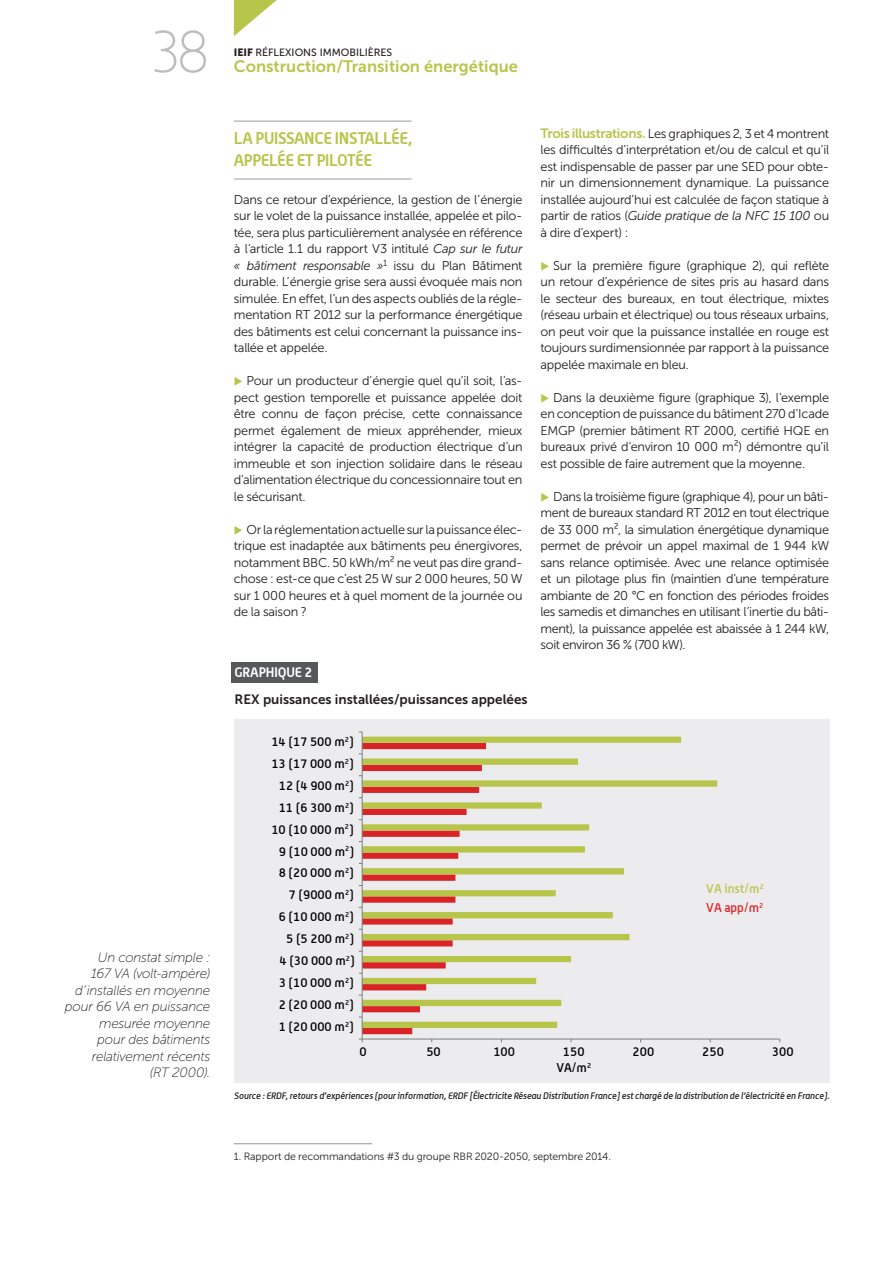
<style>
.page{position:relative;width:893px;height:1263px;background:#fff}
.page>*{position:absolute;margin:0;border:0;box-sizing:border-box;transform-origin:0 0}
.t1{font:100 60px "Alwyn";color:#bcbdc0}
.Titre_1{font:700 16.5px/22.5px "Alwyn";letter-spacing:-.025em;color:#b7c54b}
.t2{font:16.5px "Museo Sans 700";color:#b7c54b}
.t3{font:italic 13.5px/16.5px "Museo Sans 100";letter-spacing:-.02em;color:#231f20;text-align:right}
.t4{font:13.5px "Museo Sans 700";color:#231f20}
.t5{font:700 13.5px "Alwyn";letter-spacing:-.01em;color:#fff}
.paragraphe_puce{font:12.75px/16.5px "Museo Sans 300";letter-spacing:-.02em;color:#231f20;text-align:justify}
.Texte_courant{font:12.75px/16.5px "Museo Sans 300";letter-spacing:-.02em;color:#231f20;text-align:justify}
.t6{font:500 12.45px "Alwyn";color:#000001}
.t7{font:500 12.45px/19px "Alwyn";color:#b7c54b}
.t8{font:10.5px "Museo Sans 300";letter-spacing:-.01em;color:#231f20}
.t9{font:10.5px "Museo Sans 500";color:#231f20}
.t10{font:italic 500 9.15px "Alwyn";letter-spacing:-.01em;color:#231f20}
.s1{font-family:"Museo Sans 900"}
.s2{font-style:italic}
.s3{color:#b7c54b}
.s4{font-family:"Museo Sans 700";font-size:13.5px;color:#b7c54b}
.s5{color:#da2326}
</style>
<div class="page">
<svg style="left:234px;top:0;width:43px;height:36px"></svg>
<hr style="left:234px;top:120px;width:178px;height:2px;background:#bcbdc0">
<hr style="left:234px;top:178px;width:178px;height:2px;background:#bcbdc0">
<div style="left:231px;top:662px;width:86px;height:21px;background:#57585a"></div>
<div style="left:234px;top:719px;width:595px;height:364px;background:#ececee"></div>
<svg style="left:363px;top:737px;width:354px;height:291px"></svg>
<hr style="left:362px;top:1039px;width:418px;height:1px;background:#7b7e7f">
<hr style="left:362px;top:732px;width:1px;height:307px;background:#7b7e7f">
<svg style="left:359px;top:743px;width:127px;height:299px"></svg>
<hr style="left:234px;top:1143px;width:138px;height:1px;background:#939598">
<h1 class="t1" style="left:147px;top:18px;width:65px">38</h1>
<p class="t3" style="left:65px;top:949px;width:147px">Un constat simple :<br>167 VA (volt-ampère) d’installés en moyenne pour 66 VA en puissance mesurée moyenne<br>pour des bâtiments relativement récents<br>(RT 2000).</p>
<p class="t9" style="left:234px;top:46px;width:160px"><span class="s1">IEIF</span> RÉFLEXIONS IMMOBILIÈRES</p>
<p class="t2" style="left:234px;top:57px;width:286px">Construction/Transition énergétique</p>
<p class="Titre_1" style="left:234px;top:126px;width:180px">LA PUISSANCE INSTALLÉE,<br>APPELÉE ET PILOTÉE</p>
<p class="Texte_courant" style="left:234px;top:191px;width:290px">Dans ce retour d’expérience, la gestion de l’énergie sur le volet de la puissance installée, appelée et pilo&shy;tée, sera plus particulièrement analysée en référence à l’article 1.1 du rapport V3 intitulé <span class="s2">Cap sur le futur « bâtiment responsable »</span><sup>1</sup> issu du Plan Bâtiment durable. L’énergie grise sera aussi évoquée mais non simulée. En effet, l’un des aspects oubliés de la régle&shy;mentation RT 2012 sur la performance énergétique des bâtiments est celui concernant la puissance ins&shy;tallée et appelée.</p>
<p class="paragraphe_puce" style="left:234px;top:373px;width:290px"><span class="s3">◆</span> Pour un producteur d’énergie quel qu’il soit, l’as&shy;pect gestion temporelle et puissance appelée doit être connu de façon précise, cette connaissance permet également de mieux appréhender, mieux intégrer la capacité de production électrique d’un immeuble et son injection solidaire dans le réseau d’alimentation électrique du concessionnaire tout en le sécurisant.</p>
<p class="paragraphe_puce" style="left:234px;top:521px;width:290px"><span class="s3">◆</span> Or la réglementation actuelle sur la puissance élec&shy;trique est inadaptée aux bâtiments peu énergivores, notamment BBC. 50 kWh/m² ne veut pas dire grand&shy;chose : est-ce que c’est 25 W sur 2 000 heures, 50 W sur 1 000 heures et à quel moment de la journée ou de la saison ?</p>
<p class="t5" style="left:235px;top:664px;width:79px">GRAPHIQUE 2</p>
<p class="t4" style="left:235px;top:692px;width:295px">REX puissances installées/puissances appelées</p>
<p class="t6" style="left:271px;top:734px;width:84px">14 (17 500 m<sup>2</sup>)</p>
<p class="t6" style="left:271px;top:756px;width:84px">13 (17 000 m<sup>2</sup>)</p>
<p class="t6" style="left:279px;top:778px;width:77px">12 (4 900 m<sup>2</sup>)</p>
<p class="t6" style="left:279px;top:800px;width:77px">11 (6 300 m<sup>2</sup>)</p>
<p class="t6" style="left:271px;top:822px;width:84px">10 (10 000 m<sup>2</sup>)</p>
<p class="t6" style="left:279px;top:843px;width:77px">9 (10 000 m<sup>2</sup>)</p>
<p class="t6" style="left:279px;top:865px;width:77px">8 (20 000 m<sup>2</sup>)</p>
<p class="t6" style="left:289px;top:887px;width:67px">7 (9000 m<sup>2</sup>)</p>
<p class="t6" style="left:279px;top:909px;width:77px">6 (10 000 m<sup>2</sup>)</p>
<p class="t6" style="left:286px;top:931px;width:69px">5 (5 200 m<sup>2</sup>)</p>
<p class="t6" style="left:280px;top:953px;width:77px">4 (30 000 m<sup>2</sup>)</p>
<p class="t6" style="left:279px;top:975px;width:77px">3 (10 000 m<sup>2</sup>)</p>
<p class="t6" style="left:279px;top:997px;width:77px">2 (20 000 m<sup>2</sup>)</p>
<p class="t6" style="left:279px;top:1019px;width:77px">1 (20 000 m<sup>2</sup>)</p>
<p class="Texte_courant" style="left:540px;top:125px;width:290px"><span class="s4">Trois illustrations.</span> Les graphiques 2, 3 et 4 montrent les difficultés d’interprétation et/ou de calcul et qu’il est indispensable de passer par une SED pour obte&shy;nir un dimensionnement dynamique. La puissance installée aujourd’hui est calculée de façon statique à partir de ratios (<span class="s2">Guide pratique de la NFC 15 100</span> ou à dire d’expert) :</p>
<p class="paragraphe_puce" style="left:540px;top:257px;width:290px"><span class="s3">◆</span> Sur la première figure (graphique 2), qui reflète un retour d’expérience de sites pris au hasard dans le secteur des bureaux, en tout électrique, mixtes (réseau urbain et électrique) ou tous réseaux urbains, on peut voir que la puissance installée en rouge est toujours surdimensionnée par rapport à la puissance appelée maximale en bleu.</p>
<p class="paragraphe_puce" style="left:540px;top:389px;width:290px"><span class="s3">◆</span> Dans la deuxième figure (graphique 3), l’exemple en conception de puissance du bâtiment 270 d’Icade EMGP (premier bâtiment RT 2000, certifié HQE en bureaux privé d’environ 10 000 m²) démontre qu’il est possible de faire autrement que la moyenne.</p>
<p class="paragraphe_puce" style="left:540px;top:488px;width:290px"><span class="s3">◆</span> Dans la troisième figure (graphique 4), pour un bâti&shy;ment de bureaux standard RT 2012 en tout électrique de 33 000 m², la simulation énergétique dynamique permet de prévoir un appel maximal de 1 944 kW sans relance optimisée. Avec une relance optimisée et un pilotage plus fin (maintien d’une température ambiante de 20 °C en fonction des périodes froides les samedis et dimanches en utilisant l’inertie du bâti&shy;ment), la puissance appelée est abaissée à 1 244 kW, soit environ 36 % (700 kW).</p>
<p class="t7" style="left:706px;top:879px;width:59px">VA inst/m<sup>2<br></sup><span class="s5">VA app/m</span><sup>2</sup></p>
<p class="t6" style="left:359px;top:1044px;width:9px">0</p>
<p class="t6" style="left:426px;top:1044px;width:16px">50</p>
<p class="t6" style="left:493px;top:1044px;width:23px">100</p>
<p class="t6" style="left:563px;top:1044px;width:23px">150</p>
<p class="t6" style="left:633px;top:1044px;width:23px">200</p>
<p class="t6" style="left:702px;top:1044px;width:23px">250</p>
<p class="t6" style="left:772px;top:1044px;width:23px">300</p>
<p class="t6" style="left:556px;top:1060px;width:36px">VA/m<sup>2</sup></p>
<p class="t10" style="left:234px;top:1090px;width:596px">Source : ERDF, retours d’expériences (pour information, ERDF [Électricite Réseau Distribution France] est chargé de la distribution de l’électricité en France).</p>
<p class="t8" style="left:234px;top:1151px;width:379px">1. Rapport de recommandations #3 du groupe RBR 2020-2050, septembre 2014.</p>
</div>
